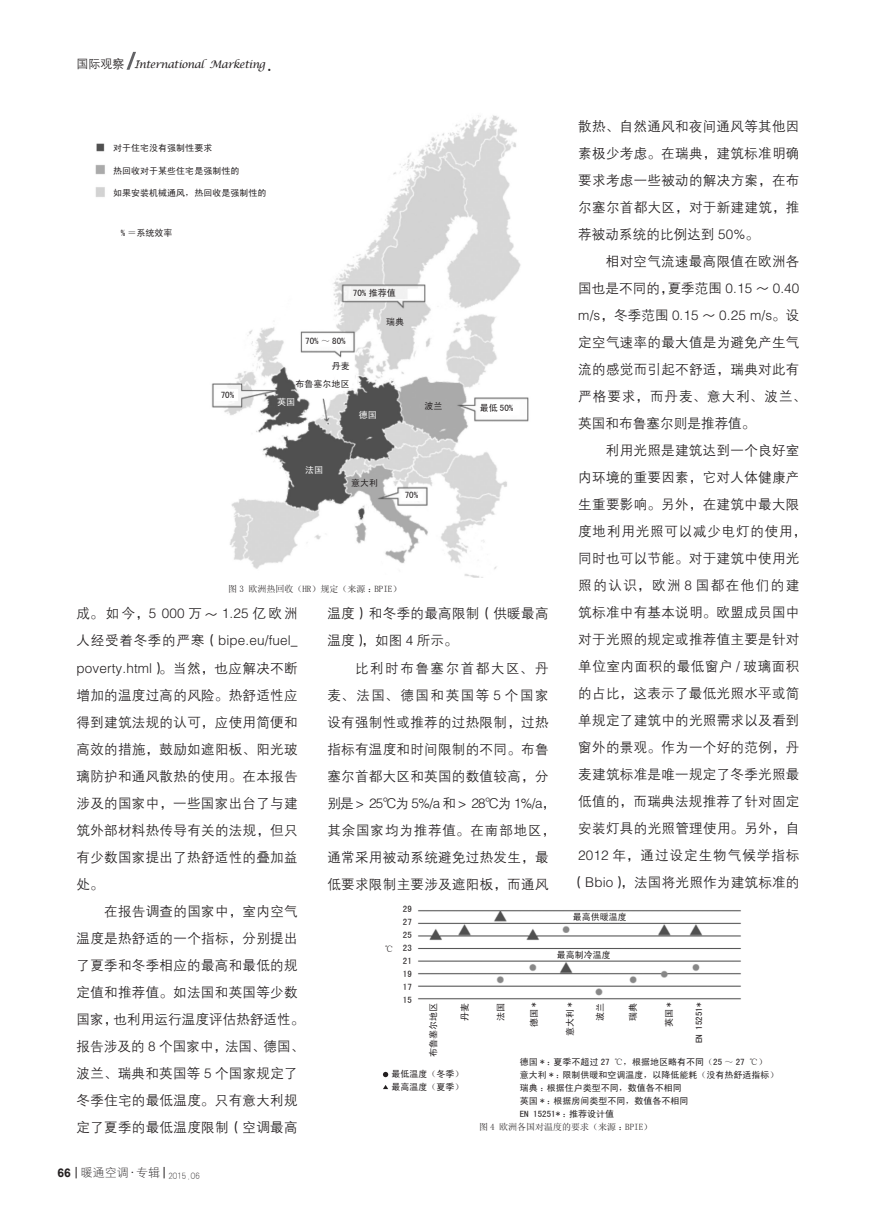
<style>
.page{position:relative;width:893px;height:1212px;background:#fff}
.page>*{position:absolute;margin:0;border:0;box-sizing:border-box;transform-origin:0 0}
.正文{font:13.5px/27px "FZZDXJW GB1 0";letter-spacing:.025em;color:#231f20}
.正文-2{font:13.5px "FZZDXJW GB1 0";letter-spacing:.075em;color:#231f20}
.正文-3{font:13.5px "FZZDXJW GB1 0";letter-spacing:.06em;color:#231f20}
.正文-4{font:13.5px "FZZDXJW GB1 0";letter-spacing:.045em;color:#231f20}
.正文-5{font:13.5px "FZZDXJW GB1 0";letter-spacing:.115em;color:#231f20}
.t1{font:12px "H Yg 1 gj";color:#231f20}
.t2{font:italic 10.5px "Lucida Calligraphy";letter-spacing:-.05em;color:#231f20}
.黑6{font:9px "Sim Hei";color:#231f20}
.图题{font:9px "Sim Sun";color:#231f20}
.黑6-2{font:9px "Sim Hei";color:#fff}
.s1{font-family:"FZZDXJW GB1 0";font-style:normal;font-size:12px}
.s2{font-family:"Sim Sun";font-style:normal;font-size:18px}
.s3{font-family:"ST Heiti SC";font-weight:300}
.s4{font-family:"Arial";font-weight:700}
</style>
<div class="page">
<svg style="left:127px;top:52px;width:9px;height:18px"></svg>
<img style="left:95px;top:115px;width:434px;height:462px">
<img style="left:418px;top:910px;width:323px;height:90px">
<svg style="left:383px;top:1072px;width:5px;height:5px"></svg>
<svg style="left:383px;top:1085px;width:5px;height:4px"></svg>
<p class="t2" style="left:77px;top:58px;width:201px"><span class="s1">国际观察</span> International Marketing <span class="s2">.</span></p>
<p class="正文" style="left:578px;top:113px;width:223px;text-align:justify">散热、自然通风和夜间通风等其他因素极少考虑。在瑞典，建筑标准明确要求考虑一些被动的解决方案，在布尔塞尔首都大区，对于新建建筑，推荐被动系统的比例达到 50%。</p>
<p class="正文" style="left:578px;top:248px;width:229px;text-indent:28px">相对空气流速最高限值在欧洲各国也是不同的，夏季范围 0.15 <span class="s3">～</span> 0.40 m/s，冬季范围 0.15 <span class="s3">～</span> 0.25 m/s。设定空气速率的最大值是为避免产生气流的感觉而引起不舒适，瑞典对此有严格要求，而丹麦、意大利、波兰、英国和布鲁塞尔则是推荐值。</p>
<p class="正文" style="left:606px;top:437px;width:195px">利用光照是建筑达到一个良好室</p>
<p class="正文" style="left:578px;top:464px;width:223px">内环境的重要因素，它对人体健康产</p>
<p class="正文" style="left:578px;top:491px;width:223px">生重要影响。另外，在建筑中最大限</p>
<p class="正文-3" style="left:578px;top:524px;width:229px">度地利用光照可以减少电灯的使用，</p>
<p class="正文" style="left:578px;top:545px;width:223px">同时也可以节能。对于建筑中使用光</p>
<p class="正文-5" style="left:578px;top:578px;width:223px">照的认识，欧洲 8 国都在他们的建</p>
<p class="正文" style="left:578px;top:599px;width:223px">筑标准中有基本说明。欧盟成员国中</p>
<p class="正文" style="left:578px;top:626px;width:223px">对于光照的规定或推荐值主要是针对</p>
<p class="正文-4" style="left:578px;top:659px;width:223px">单位室内面积的最低窗户 / 玻璃面积</p>
<p class="正文" style="left:578px;top:680px;width:223px">的占比，这表示了最低光照水平或简</p>
<p class="正文" style="left:578px;top:707px;width:223px">单规定了建筑中的光照需求以及看到</p>
<p class="正文" style="left:578px;top:734px;width:223px">窗外的景观。作为一个好的范例，丹</p>
<p class="正文" style="left:578px;top:761px;width:223px">麦建筑标准是唯一规定了冬季光照最</p>
<p class="正文" style="left:578px;top:788px;width:223px">低值的，而瑞典法规推荐了针对固定</p>
<p class="正文" style="left:578px;top:815px;width:223px">安装灯具的光照管理使用。另外，自</p>
<p class="正文-2" style="left:578px;top:848px;width:223px">2012 年，通过设定生物气候学指标</p>
<p class="正文" style="left:572px;top:869px;width:229px">（Bbio），法国将光照作为建筑标准的</p>
<p class="黑6" style="left:113px;top:144px;width:101px">对于住宅没有强制性要求</p>
<p class="黑6" style="left:113px;top:166px;width:128px">热回收对于某些住宅是强制性的</p>
<p class="黑6" style="left:113px;top:188px;width:155px">如果安装机械通风，热回收是强制性的</p>
<p class="黑6" style="left:121px;top:228px;width:53px">% ＝系统效率</p>
<p class="黑6" style="left:353px;top:288px;width:44px">70% 推荐值</p>
<p class="黑6" style="left:386px;top:317px;width:19px">瑞典</p>
<p class="黑6" style="left:305px;top:337px;width:42px">70% ～ 80%</p>
<p class="黑6" style="left:332px;top:362px;width:19px">丹麦</p>
<p class="黑6" style="left:296px;top:380px;width:55px">布鲁塞尔地区</p>
<p class="黑6" style="left:221px;top:390px;width:15px">70%</p>
<p class="黑6-2" style="left:277px;top:397px;width:19px">英国</p>
<p class="黑6" style="left:424px;top:401px;width:19px">波兰</p>
<p class="黑6" style="left:480px;top:404px;width:35px">最低 50%</p>
<p class="黑6-2" style="left:359px;top:410px;width:19px">德国</p>
<p class="黑6-2" style="left:305px;top:465px;width:19px">法国</p>
<p class="黑6" style="left:351px;top:478px;width:28px">意大利</p>
<p class="黑6" style="left:405px;top:491px;width:15px">70%</p>
<p class="图题" style="left:228px;top:585px;width:175px">图 3 欧洲热回收（HR）规定（来源：BPIE）</p>
<p class="正文" style="left:327px;top:601px;width:223px">温度）和冬季的最高限制（供暖最高温度），如图 4 所示。</p>
<p class="正文" style="left:327px;top:655px;width:229px;text-indent:28px">比利时布鲁塞尔首都大区、丹麦、法国、德国和英国等 5 个国家设有强制性或推荐的过热限制，过热指标有温度和时间限制的不同。布鲁塞尔首都大区和英国的数值较高，分别是＞ 25℃为 5%/a 和＞ 28℃为 1%/a，其余国家均为推荐值。在南部地区，通常采用被动系统避免过热发生，最低要求限制主要涉及遮阳板，而通风</p>
<p class="正文" style="left:77px;top:601px;width:223px;text-align:justify">成。如今，5 000 万<span class="s3">～</span> 1.25 亿欧洲人经受着冬季的严寒（bipe.eu/fuel_ poverty.html）。当然，也应解决不断增加的温度过高的风险。热舒适性应得到建筑法规的认可，应使用简便和高效的措施，鼓励如遮阳板、阳光玻璃防护和通风散热的使用。在本报告涉及的国家中，一些国家出台了与建筑外部材料热传导有关的法规，但只有少数国家提出了热舒适性的叠加益处。</p>
<p class="正文" style="left:77px;top:898px;width:229px;text-indent:28px">在报告调查的国家中，室内空气温度是热舒适的一个指标，分别提出了夏季和冬季相应的最高和最低的规定值和推荐值。如法国和英国等少数国家，也利用运行温度评估热舒适性。报告涉及的 8 个国家中，法国、德国、波兰、瑞典和英国等 5 个国家规定了冬季住宅的最低温度。只有意大利规定了夏季的最低温度限制（空调最高</p>
<p class="黑6" style="left:403px;top:905px;width:10px">29</p>
<p class="黑6" style="left:403px;top:917px;width:10px">27</p>
<p class="黑6" style="left:403px;top:930px;width:10px">25</p>
<p class="黑6" style="left:403px;top:943px;width:10px">23</p>
<p class="黑6" style="left:403px;top:956px;width:10px">21</p>
<p class="黑6" style="left:403px;top:969px;width:10px">19</p>
<p class="黑6" style="left:403px;top:982px;width:10px">17</p>
<p class="黑6" style="left:403px;top:995px;width:10px">15</p>
<p class="黑6" style="left:573px;top:912px;width:55px">最高供暖温度</p>
<p class="黑6" style="left:557px;top:950px;width:55px">最高制冷温度</p>
<p class="黑6" style="left:384px;top:945px;width:10px">℃</p>
<p class="黑6" style="left:429px;top:1056px;width:55px;rotate:-90deg">布鲁塞尔地区</p>
<p class="黑6" style="left:460px;top:1020px;width:19px;rotate:-90deg">丹麦</p>
<p class="黑6" style="left:496px;top:1020px;width:19px;rotate:-90deg">法国</p>
<p class="黑6" style="left:529px;top:1027px;width:26px;rotate:-90deg">德国 *</p>
<p class="黑6" style="left:565px;top:1036px;width:35px;rotate:-90deg">意大利 *</p>
<p class="黑6" style="left:595px;top:1020px;width:19px;rotate:-90deg">波兰</p>
<p class="黑6" style="left:628px;top:1020px;width:19px;rotate:-90deg">瑞典</p>
<p class="黑6" style="left:665px;top:1027px;width:26px;rotate:-90deg">英国 *</p>
<p class="黑6" style="left:695px;top:1043px;width:42px;rotate:-90deg">EN 15251*</p>
<p class="黑6" style="left:391px;top:1070px;width:73px">最低温度（冬季）</p>
<p class="黑6" style="left:391px;top:1083px;width:73px">最高温度（夏季）</p>
<p class="黑6" style="left:520px;top:1057px;width:249px">德国 * ：夏季不超过 27 ℃，根据地区略有不同（25 ～ 27 ℃）</p>
<p class="黑6" style="left:520px;top:1070px;width:260px">意大利 * ：限制供暖和空调温度，以降低能耗（没有热舒适指标）</p>
<p class="黑6" style="left:520px;top:1083px;width:163px">瑞典：根据住户类型不同，数值各不相同</p>
<p class="黑6" style="left:520px;top:1096px;width:170px">英国 * ：根据房间类型不同，数值各不相同</p>
<p class="黑6" style="left:520px;top:1109px;width:96px">EN 15251* ：推荐设计值</p>
<p class="图题" style="left:479px;top:1123px;width:175px">图 4 欧洲各国对温度的要求（来源：BPIE）</p>
<p class="t1" style="left:57px;top:1166px;width:144px"><span class="s4">66</span> 暖通空调·专辑 <sub>2015.06</sub></p>
</div>
